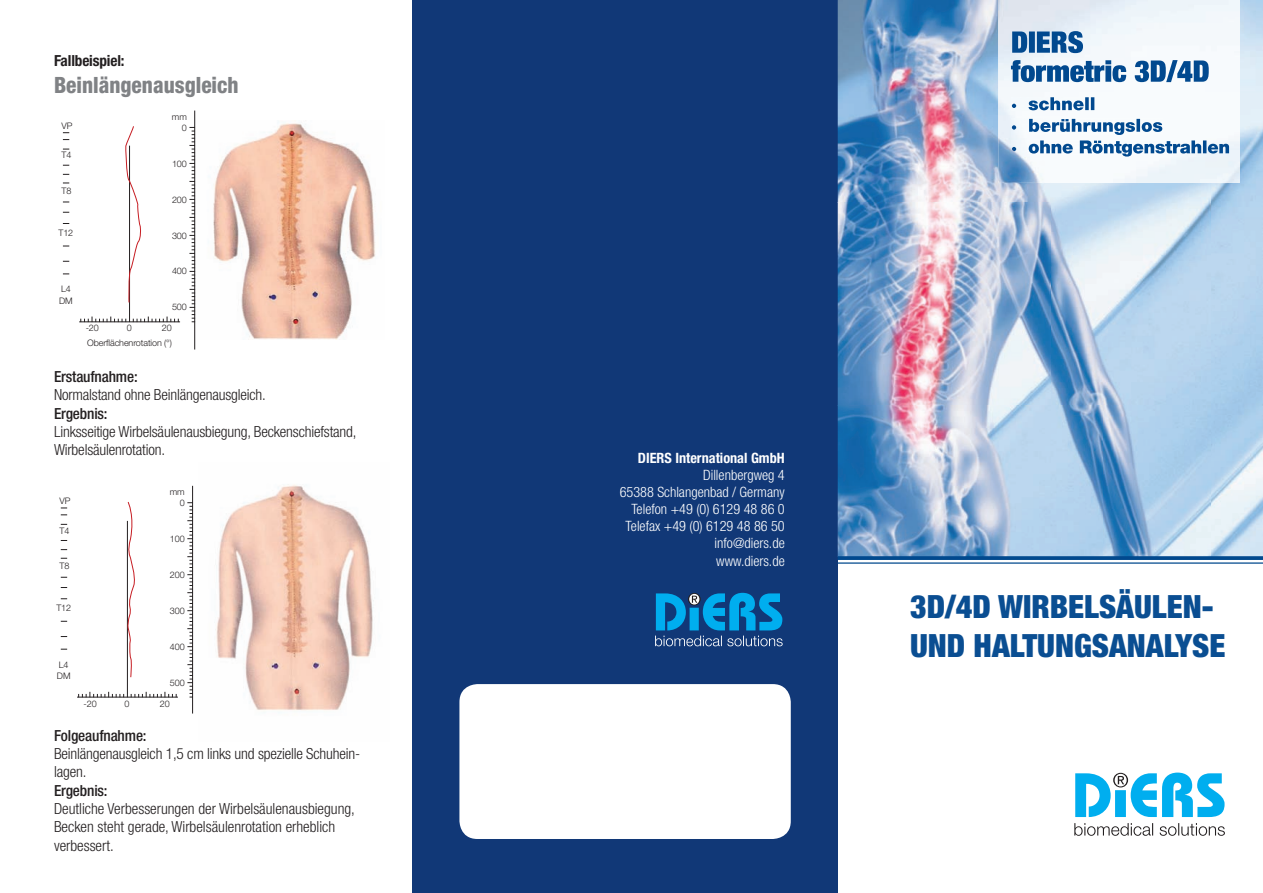
<style>
.page{position:relative;width:1263px;height:893px;background:#fff}
.page>*{position:absolute;margin:0;border:0;box-sizing:border-box;transform-origin:0 0}
.t1{font:900 condensed 32.1px/38.5px "Helvetica Neue";color:#0a4e92}
.t2{font:800 condensed 22.5px "Helvetica Neue";color:#808285;scale:.95 1}
.t3{font:300 condensed 15.3px/18.3px "Helvetica Neue";letter-spacing:-.01em;color:#231f20}
.t4{font:500 condensed 15.3px "Helvetica Neue";letter-spacing:-.01em;color:#231f20}
.t5{font:700 condensed 15.3px "Helvetica Neue";letter-spacing:-.01em;color:#231f20}
.t6{font:300 condensed 14.25px/17.1px "Helvetica Neue";color:#fff;text-align:right}
.t7{font:700 condensed 14.25px "Helvetica Neue";color:#fff}
.t8{font:300 9px/11.2px "Helvetica Neue";letter-spacing:-.01em;color:#231f20}
</style>
<div class="page">
<svg style="left:1075px;top:773px;width:36px;height:44px"></svg>
<svg style="left:1131px;top:773px;width:93px;height:44px"></svg>
<div style="left:1115px;top:790px;width:11px;height:27px;background:#00aeef"></div>
<svg style="left:1113px;top:773px;width:15px;height:14px"></svg>
<svg style="left:1115px;top:774px;width:11px;height:12px"></svg>
<div style="left:1115px;top:774px;width:12px;height:12px;border:1px solid #fff;border-radius:50%"></div>
<svg style="left:1118px;top:776px;width:6px;height:8px"></svg>
<svg style="left:1074px;top:823px;width:151px;height:13px"></svg>
<div style="left:412px;top:0;width:426px;height:893px;background:#113877"></div>
<div style="left:459px;top:684px;width:332px;height:155px;background:#fff;border-radius:18px"></div>
<img style="left:213px;top:123px;width:163px;height:216px">
<img style="left:215px;top:484px;width:159px;height:227px">
<svg style="left:656px;top:593px;width:30px;height:37px"></svg>
<svg style="left:703px;top:593px;width:79px;height:37px"></svg>
<div style="left:690px;top:608px;width:9px;height:22px;background:#00aeef"></div>
<svg style="left:688px;top:593px;width:13px;height:12px"></svg>
<div style="left:690px;top:594px;width:9px;height:10px;background:#ebeaea;border-radius:50%"></div>
<div style="left:689px;top:594px;width:10px;height:10px;border:1px solid #fff;border-radius:50%"></div>
<svg style="left:692px;top:596px;width:5px;height:7px"></svg>
<svg style="left:655px;top:636px;width:128px;height:10px"></svg>
<img style="left:838px;top:0;width:212px;height:405px">
<img style="left:1210px;top:0;width:53px;height:556px">
<img style="left:1050px;top:183px;width:160px;height:222px">
<img style="left:838px;top:405px;width:372px;height:151px">
<img style="left:998px;top:0;width:242px;height:183px">
<img style="left:1012px;top:97px;width:82px;height:13px">
<img style="left:1012px;top:119px;width:150px;height:16px">
<img style="left:1012px;top:140px;width:217px;height:17px">
<img style="left:1011px;top:60px;width:198px;height:22px">
<img style="left:1012px;top:31px;width:71px;height:22px">
<svg style="left:838px;top:556px;width:425px;height:4px;background:#0a5092"></svg>
<hr style="left:838px;top:562px;width:425px;height:2px;background:#01498e">
<hr style="left:79px;top:321px;width:101px;height:1px;background:#231f20">
<svg style="left:80px;top:317px;width:46px;height:5px"></svg>
<hr style="left:129px;top:146px;width:1px;height:176px;background:#231f20">
<svg style="left:133px;top:317px;width:46px;height:5px"></svg>
<hr style="left:194px;top:111px;width:1px;height:239px;background:#231f20">
<svg style="left:189px;top:127px;width:6px;height:195px"></svg>
<svg style="left:125px;top:126px;width:16px;height:177px"></svg>
<hr style="left:77px;top:697px;width:101px;height:1px;background:#231f20">
<svg style="left:78px;top:692px;width:46px;height:5px"></svg>
<hr style="left:127px;top:521px;width:1px;height:176px;background:#231f20">
<svg style="left:131px;top:692px;width:46px;height:5px"></svg>
<hr style="left:192px;top:486px;width:1px;height:227px;background:#231f20">
<svg style="left:187px;top:502px;width:6px;height:196px"></svg>
<svg style="left:61px;top:508px;width:6px;height:7px"></svg>
<svg style="left:127px;top:502px;width:8px;height:176px"></svg>
<p class="t5" style="left:54px;top:51px;width:72px">Fallbeispiel:</p>
<h2 class="t2" style="left:54px;top:71px;width:196px">Beinlängenausgleich</h2>
<p class="t8" style="left:62px;top:120px;width:12px">VP</p>
<p class="t8" style="left:62px;top:149px;width:11px">T4</p>
<p class="t8" style="left:62px;top:185px;width:11px">T8</p>
<p class="t8" style="left:58px;top:227px;width:16px">T12</p>
<p class="t8" style="left:59px;top:283px;width:15px">L4<br>DM</p>
<p class="t8" style="left:172px;top:111px;width:16px">mm</p>
<p class="t8" style="left:182px;top:122px;width:7px">0</p>
<p class="t8" style="left:172px;top:158px;width:16px">100</p>
<p class="t8" style="left:172px;top:194px;width:16px">200</p>
<p class="t8" style="left:172px;top:230px;width:16px">300</p>
<p class="t8" style="left:172px;top:265px;width:16px">400</p>
<p class="t8" style="left:172px;top:301px;width:16px">500</p>
<p class="t8" style="left:86px;top:322px;width:15px">-20</p>
<p class="t8" style="left:127px;top:322px;width:7px">0</p>
<p class="t8" style="left:162px;top:322px;width:11px">20</p>
<p class="t8" style="left:87px;top:337px;width:86px">Oberflächenrotation (°)</p>
<p class="t4" style="left:54px;top:367px;width:85px">Erstaufnahme:</p>
<p class="t3" style="left:54px;top:386px;width:213px">Normalstand ohne Beinlängenausgleich.</p>
<p class="t4" style="left:54px;top:404px;width:55px">Ergebnis:</p>
<p class="t3" style="left:54px;top:422px;width:304px">Linksseitige Wirbelsäulenausbiegung, Beckenschiefstand,<br>Wirbelsäulenrotation.</p>
<p class="t8" style="left:60px;top:495px;width:12px">VP</p>
<p class="t8" style="left:60px;top:524px;width:11px">T4</p>
<p class="t8" style="left:60px;top:560px;width:11px">T8</p>
<p class="t8" style="left:56px;top:602px;width:16px">T12</p>
<p class="t8" style="left:57px;top:659px;width:15px">L4<br>DM</p>
<p class="t8" style="left:170px;top:486px;width:16px">mm</p>
<p class="t8" style="left:180px;top:497px;width:7px">0</p>
<p class="t8" style="left:170px;top:533px;width:16px">100</p>
<p class="t8" style="left:170px;top:569px;width:16px">200</p>
<p class="t8" style="left:170px;top:605px;width:16px">300</p>
<p class="t8" style="left:170px;top:641px;width:16px">400</p>
<p class="t8" style="left:170px;top:677px;width:16px">500</p>
<p class="t8" style="left:84px;top:697px;width:15px">-20</p>
<p class="t8" style="left:125px;top:697px;width:7px">0</p>
<p class="t8" style="left:160px;top:697px;width:11px">20</p>
<p class="t4" style="left:54px;top:726px;width:94px">Folgeaufnahme:</p>
<p class="t3" style="left:54px;top:744px;width:308px">Beinlängenausgleich 1,5 cm links und spezielle Schuhein&shy;lagen.</p>
<p class="t4" style="left:54px;top:781px;width:55px">Ergebnis:</p>
<p class="t3" style="left:54px;top:799px;width:302px">Deutliche Verbesserungen der Wirbelsäulenausbiegung,<br>Becken steht gerade, Wirbelsäulenrotation erheblich verbessert.</p>
<p class="t7" style="left:638px;top:449px;width:148px">DIERS International GmbH</p>
<p class="t6" style="left:620px;top:466px;width:167px">Dillenbergweg 4<br>65388 Schlangenbad / Germany<br>Telefon +49 (0) 6129 48 86 0<br>Telefax +49 (0) 6129 48 86 50 info@diers.de<br>www.diers.de</p>
<h1 class="t1" style="left:910px;top:587px;width:317px">3D/4D WIRBELSÄULEN-<br>UND HALTUNGSANALYSE</h1>
</div>
